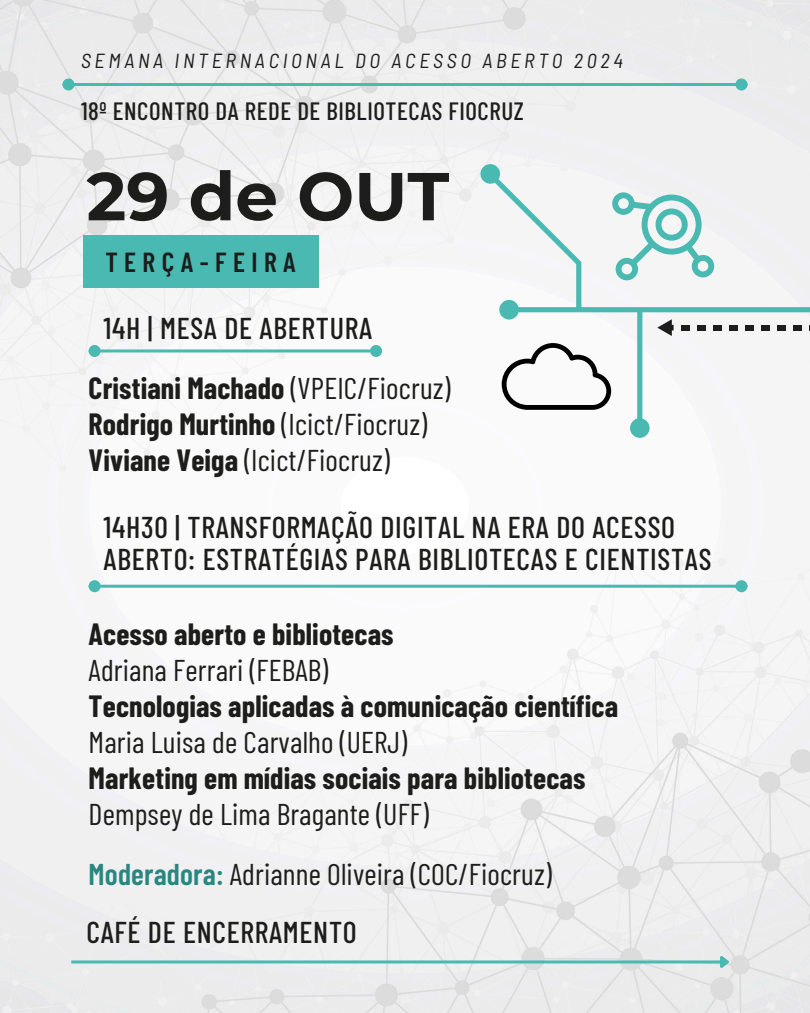
<style>
.page{position:relative;width:810px;height:1013px;background:#fff}
.page>*{position:absolute;margin:0;border:0;box-sizing:border-box;transform-origin:0 0}
.t1{font:700 67.6px "Montserrat";color:#1d1d1b}
.t2{font:500 30.1px/32.2px "Barlow Condensed";letter-spacing:.025em;color:#1d1d1b}
.t3{font:700 30px/36px "Barlow Condensed";letter-spacing:.005em;color:#1d1d1b}
.t4{font:30px/36px "Barlow Condensed";letter-spacing:.005em;color:#1d1d1b}
.t5{font:600 27.5px "Barlow Condensed";letter-spacing:.235em;color:#1d1d1b}
.t6{font:500 25px "Barlow Condensed";letter-spacing:.025em;color:#1d1d1b}
.t7{font:italic semi-condensed 20.3px "Barlow";letter-spacing:.18em;color:#1d1d1b}
.s1{font-weight:700}
.s2{font-weight:400}
.s3{font-weight:600;color:#298680}
</style>
<div class="page">
<img style="left:0;top:0;width:810px;height:1012px">
<hr style="left:74px;top:83px;width:662px;height:3px;background:#49b9b1">
<div style="left:64px;top:80px;width:9px;height:9px;background:#49b9b1;border-radius:50%"></div>
<div style="left:63px;top:78px;width:12px;height:12px;border:3px solid #49b9b1;border-radius:50%"></div>
<div style="left:737px;top:80px;width:9px;height:9px;background:#49b9b1;border-radius:50%"></div>
<div style="left:735px;top:78px;width:12px;height:12px;border:3px solid #49b9b1;border-radius:50%"></div>
<hr style="left:71px;top:960px;width:650px;height:3px;background:#49b9b1">
<svg style="left:717px;top:953px;width:15px;height:19px"></svg>
<div style="left:480px;top:164px;width:330px;height:274px;background:#f5f5f5"></div>
<svg style="left:502px;top:343px;width:109px;height:67px"></svg>
<svg style="left:612px;top:192px;width:102px;height:88px"></svg>
<div style="left:794px;top:325px;width:8px;height:5px;background:#1d1d1b"></div>
<div style="left:778px;top:325px;width:8px;height:5px;background:#1d1d1b"></div>
<div style="left:762px;top:325px;width:8px;height:5px;background:#1d1d1b"></div>
<div style="left:682px;top:325px;width:8px;height:5px;background:#1d1d1b"></div>
<div style="left:698px;top:325px;width:8px;height:5px;background:#1d1d1b"></div>
<div style="left:746px;top:325px;width:8px;height:5px;background:#1d1d1b"></div>
<div style="left:714px;top:325px;width:8px;height:5px;background:#1d1d1b"></div>
<div style="left:730px;top:325px;width:8px;height:5px;background:#1d1d1b"></div>
<svg style="left:657px;top:319px;width:17px;height:17px"></svg>
<div style="left:83px;top:235px;width:235px;height:52px;background:#49b9b1"></div>
<hr style="left:100px;top:349px;width:271px;height:3px;background:#49b9b1">
<div style="left:90px;top:346px;width:9px;height:9px;background:#49b9b1;border-radius:50%"></div>
<div style="left:89px;top:345px;width:12px;height:12px;border:3px solid #49b9b1;border-radius:50%"></div>
<div style="left:372px;top:346px;width:9px;height:9px;background:#49b9b1;border-radius:50%"></div>
<div style="left:370px;top:345px;width:12px;height:12px;border:3px solid #49b9b1;border-radius:50%"></div>
<hr style="left:100px;top:584px;width:636px;height:3px;background:#49b9b1">
<div style="left:90px;top:581px;width:9px;height:9px;background:#49b9b1;border-radius:50%"></div>
<div style="left:89px;top:580px;width:12px;height:12px;border:3px solid #49b9b1;border-radius:50%"></div>
<div style="left:737px;top:581px;width:9px;height:9px;background:#49b9b1;border-radius:50%"></div>
<div style="left:735px;top:580px;width:12px;height:12px;border:3px solid #49b9b1;border-radius:50%"></div>
<p class="t7" style="left:81px;top:48px;width:543px">SEMANA INTERNACIONAL DO ACESSO ABERTO 2024</p>
<h3 class="t6" style="left:81px;top:95px;width:444px">18º ENCONTRO DA REDE DE BIBLIOTECAS FIOCRUZ</h3>
<h1 class="t1" style="left:86px;top:155px;width:364px">29 de OUT</h1>
<p class="t5" style="left:105px;top:244px;width:192px">TERÇA-FEIRA</p>
<h2 class="t2" style="left:104px;top:310px;width:270px">14H | MESA DE ABERTURA</h2>
<h2 class="t4" style="left:89px;top:369px;width:363px"><span class="s1">Cristiani Machado</span> (VPEIC/Fiocruz)<br><span class="s1">Rodrigo Murtinho</span> (Icict/Fiocruz)<br><span class="s1">Viviane Veiga</span> (Icict/Fiocruz)</h2>
<h3 class="t2" style="left:104px;top:509px;width:609px">14H30 | TRANSFORMAÇÃO DIGITAL NA ERA DO ACESSO<br>ABERTO: ESTRATÉGIAS PARA BIBLIOTECAS E CIENTISTAS</h3>
<h2 class="t3" style="left:89px;top:615px;width:531px">Acesso aberto e bibliotecas<br><span class="s2">Adriana Ferrari (FEBAB)<br></span>Tecnologias aplicadas à comunicação científica <span class="s2">Maria Luisa de Carvalho (UERJ)<br></span>Marketing em mídias sociais para bibliotecas <span class="s2">Dempsey de Lima Bragante (UFF)</span></h2>
<h4 class="t4" style="left:89px;top:855px;width:465px"><span class="s3">Moderadora:</span> Adrianne Oliveira (COC/Fiocruz)</h4>
<h3 class="t2" style="left:86px;top:914px;width:272px">CAFÉ DE ENCERRAMENTO</h3>
</div>
